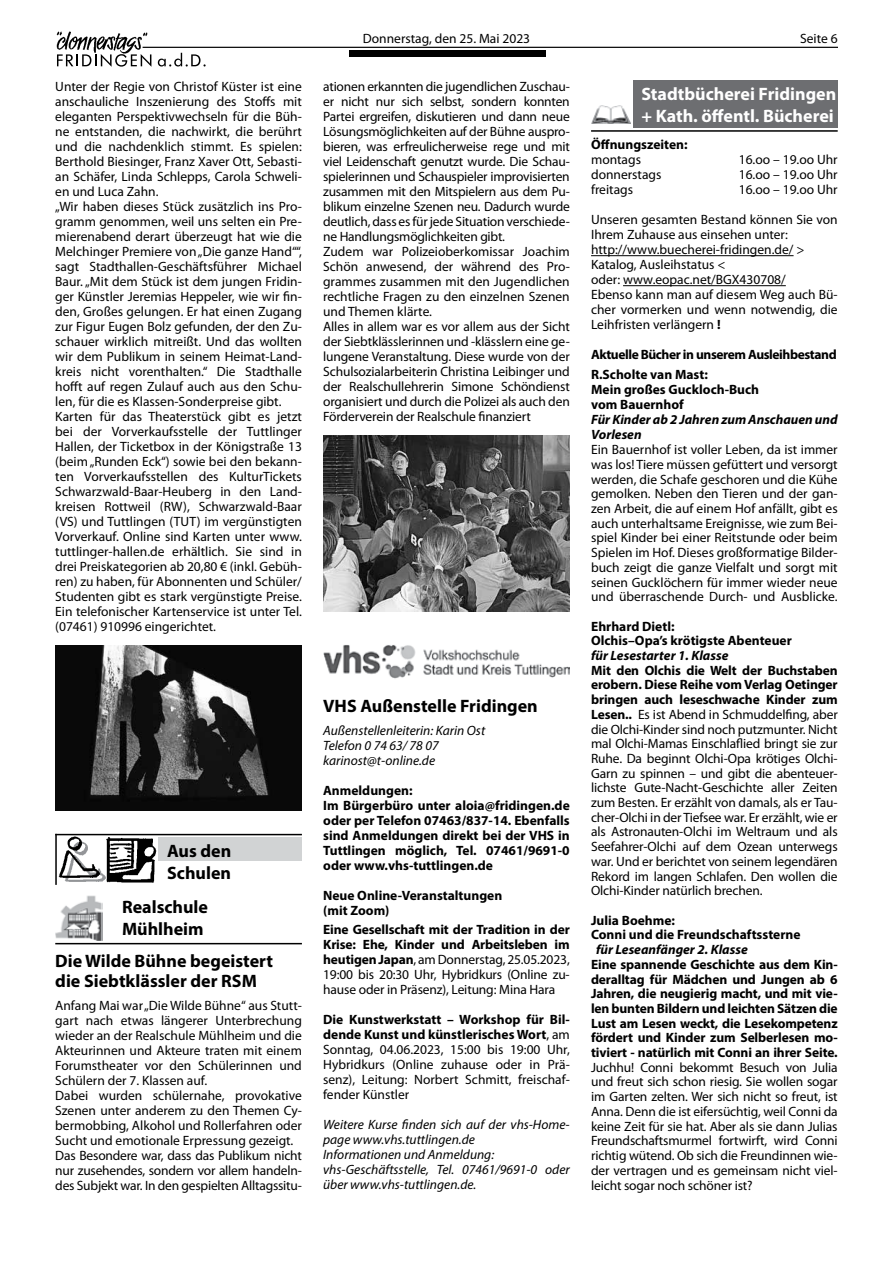
<style>
.page{position:relative;width:893px;height:1263px;background:#fff}
.page>*{position:absolute;margin:0;border:0;box-sizing:border-box;transform-origin:0 0}
.t1{font:700 18px/21.6px "Myriad Pro";color:#000}
.t2{font:700 18px/21.6px "Myriad Pro";color:#fff}
.t3{font:13.5px/15px "Myriad Pro";color:#000;text-align:justify}
.t4{font:700 13.5px/14.7px "Myriad Pro";color:#000}
.t5{font:italic 13.5px/15px "Myriad Pro";color:#000}
.t6{font:italic 700 13.5px/15px "Myriad Pro";color:#000}
.t7{font:700 13.5px/19.2px "Myriad Pro";letter-spacing:-.03em;color:#000}
.s1{font-weight:700}
</style>
<div class="page">
<hr style="left:143px;top:47px;width:695px;height:1px;background:#000">
<img style="left:56px;top:31px;width:92px;height:23px">
<div style="left:349px;top:50px;width:196px;height:7px;background:#000"></div>
<svg style="left:57px;top:54px;width:94px;height:13px"></svg>
<svg style="left:158px;top:53px;width:48px;height:14px"></svg>
<img style="left:55px;top:646px;width:247px;height:164px">
<img style="left:64px;top:868px;width:41px;height:14px">
<div style="left:159px;top:837px;width:143px;height:24px;background:#d1d3d4"></div>
<hr style="left:55px;top:834px;width:247px;height:1px;background:#000">
<hr style="left:55px;top:834px;width:2px;height:51px;background:#000">
<img style="left:59px;top:836px;width:40px;height:43px">
<img style="left:105px;top:837px;width:51px;height:46px">
<hr style="left:55px;top:943px;width:247px;height:1px;background:#000">
<img style="left:55px;top:895px;width:48px;height:46px">
<img style="left:323px;top:436px;width:246px;height:175px">
<img style="left:323px;top:645px;width:247px;height:34px">
<hr style="left:591px;top:255px;width:203px;height:1px;background:#000">
<hr style="left:623px;top:285px;width:163px;height:1px;background:#000">
<hr style="left:591px;top:130px;width:247px;height:2px;background:#000">
<div style="left:633px;top:81px;width:205px;height:47px;background:#6d6e71"></div>
<img style="left:591px;top:106px;width:39px;height:18px">
<p class="t3" style="left:55px;top:79px;width:248px;text-align:left">Unter der Regie von Christof Küster ist eine anschauliche Inszenierung des Stoffs mit eleganten Perspektivwechseln für die Büh&shy;ne entstanden, die nachwirkt, die berührt und die nachdenklich stimmt. Es spielen:<br>Berthold Biesinger, Franz Xaver Ott, Sebasti&shy;an Schäfer, Linda Schlepps, Carola Schweli&shy;en und Luca Zahn.<br>„Wir haben dieses Stück zusätzlich ins Pro&shy;gramm genommen, weil uns selten ein Pre&shy;mierenabend derart überzeugt hat wie die Melchinger Premiere von „Die ganze Hand““, sagt Stadthallen-Geschäftsführer Michael Baur. „Mit dem Stück ist dem jungen Fridin&shy;ger Künstler Jeremias Heppeler, wie wir fin&shy;den, Großes gelungen. Er hat einen Zugang zur Figur Eugen Bolz gefunden, der den Zu&shy;schauer wirklich mitreißt. Und das wollten wir dem Publikum in seinem Heimat-Land&shy;kreis nicht vorenthalten.“ Die Stadthalle hofft auf regen Zulauf auch aus den Schu&shy;len, für die es Klassen-Sonderpreise gibt.<br>Karten für das Theaterstück gibt es jetzt bei der Vorverkaufsstelle der Tuttlinger Hallen, der Ticketbox in der Königstraße 13 (beim „Runden Eck“) sowie bei den bekann&shy;ten Vorverkaufsstellen des KulturTickets Schwarzwald-Baar-Heuberg in den Land&shy;kreisen Rottweil (RW), Schwarzwald-Baar (VS) und Tuttlingen (TUT) im vergünstigten Vorverkauf. Online sind Karten unter www. tuttlinger-hallen.de erhältlich. Sie sind in drei Preiskategorien ab 20,80 € (inkl. Gebüh&shy;ren) zu haben, für Abonnenten und Schüler/ Studenten gibt es stark vergünstigte Preise.<br>Ein telefonischer Kartenservice ist unter Tel. (07461) 910996 eingerichtet.</p>
<h1 class="t1" style="left:167px;top:840px;width:66px">Aus den<br>Schulen</h1>
<h1 class="t1" style="left:122px;top:895px;width:88px">Realschule<br>Mühlheim</h1>
<h1 class="t1" style="left:55px;top:950px;width:219px;line-height:20.2px">Die Wilde Bühne begeistert die Siebtklässler der RSM</h1>
<p class="t3" style="left:55px;top:998px;width:248px;text-align:left">Anfang Mai war „Die Wilde Bühne“ aus Stutt&shy;gart nach etwas längerer Unterbrechung wieder an der Realschule Mühlheim und die Akteurinnen und Akteure traten mit einem Forumstheater vor den Schülerinnen und Schülern der 7. Klassen auf.<br>Dabei wurden schülernahe, provokative Szenen unter anderem zu den Themen Cy&shy;bermobbing, Alkohol und Rollerfahren oder Sucht und emotionale Erpressung gezeigt.<br>Das Besondere war, dass das Publikum nicht nur zusehendes, sondern vor allem handeln&shy;des Subjekt war. In den gespielten Alltagssitu-</p>
<p class="t3" style="left:363px;top:31px;width:169px">Donnerstag, den 25. Mai 2023</p>
<p class="t3" style="left:800px;top:31px;width:39px">Seite 6</p>
<p class="t3" style="left:323px;top:79px;width:248px;text-align:left">ationen erkannten die jugendlichen Zuschau&shy;er nicht nur sich selbst, sondern konnten Partei ergreifen, diskutieren und dann neue Lösungsmöglichkeiten auf der Bühne auspro&shy;bieren, was erfreulicherweise rege und mit viel Leidenschaft genutzt wurde. Die Schau&shy;spielerinnen und Schauspieler improvisierten zusammen mit den Mitspielern aus dem Pu&shy;blikum einzelne Szenen neu. Dadurch wurde deutlich, dass es für jede Situation verschiede&shy;ne Handlungsmöglichkeiten gibt.<br>Zudem war Polizeioberkomissar Joachim Schön anwesend, der während des Pro&shy;grammes zusammen mit den Jugendlichen rechtliche Fragen zu den einzelnen Szenen und Themen klärte.<br>Alles in allem war es vor allem aus der Sicht der Siebtklässlerinnen und -klässlern eine ge&shy;lungene Veranstaltung. Diese wurde von der Schulsozialarbeiterin Christina Leibinger und der Realschullehrerin Simone Schöndienst organisiert und durch die Polizei als auch den Förderverein der Realschule finanziert</p>
<h1 class="t1" style="left:323px;top:694px;width:216px">VHS Außenstelle Fridingen</h1>
<p class="t5" style="left:323px;top:723px;width:164px">Außenstellenleiterin: Karin Ost<br>Telefon 0 74 63/ 78 07 karinost@t-online.de</p>
<p class="t4" style="left:323px;top:782px;width:248px">Anmeldungen:<br>Im Bürgerbüro unter aloia@fridingen.de oder per Telefon 07463/837-14. Ebenfalls sind Anmeldungen direkt bei der VHS in Tuttlingen möglich, Tel. 07461/9691-0 oder www.vhs-tuttlingen.de</p>
<p class="t4" style="left:323px;top:887px;width:181px">Neue Online-Veranstaltungen (mit Zoom)</p>
<p class="t3" style="left:323px;top:922px;width:248px"><span class="s1">Eine Gesellschaft mit der Tradition in der Krise: Ehe, Kinder und Arbeitsleben im heutigen Japan</span>, am Donnerstag, 25.05.2023, 19:00 bis 20:30 Uhr, Hybridkurs (Online zu&shy;hause oder in Präsenz), Leitung: Mina Hara</p>
<p class="t3" style="left:323px;top:1012px;width:248px"><span class="s1">Die Kunstwerkstatt – Workshop für Bil&shy;dende Kunst und künstlerisches Wort</span>, am Sonntag, 04.06.2023, 15:00 bis 19:00 Uhr, Hybridkurs (Online zuhause oder in Prä&shy;senz), Leitung: Norbert Schmitt, freischaf&shy;fender Künstler</p>
<p class="t5" style="left:323px;top:1117px;width:248px">Weitere Kurse finden sich auf der vhs-Home&shy;page www.vhs.tuttlingen.de<br>Informationen und Anmeldung: vhs-Geschäftsstelle, Tel. 07461/9691-0 oder über www.vhs-tuttlingen.de.</p>
<h1 class="t2" style="left:641px;top:83px;width:196px">Stadtbücherei Fridingen + Kath. öffentl. Bücherei</h1>
<p class="t4" style="left:591px;top:137px;width:98px">Öffnungszeiten:</p>
<p class="t3" style="left:591px;top:152px;width:51px">montags</p>
<p class="t3" style="left:739px;top:152px;width:100px">16.oo – 19.oo Uhr</p>
<p class="t3" style="left:591px;top:167px;width:72px">donnerstags</p>
<p class="t3" style="left:739px;top:167px;width:100px">16.oo – 19.oo Uhr</p>
<p class="t3" style="left:591px;top:182px;width:44px">freitags</p>
<p class="t3" style="left:739px;top:182px;width:100px">16.oo – 19.oo Uhr</p>
<p class="t3" style="left:591px;top:212px;width:248px;text-align:left">Unseren gesamten Bestand können Sie von Ihrem Zuhause aus einsehen unter: http://www.buecherei-fridingen.de/ &gt; Katalog, Ausleihstatus &lt;<br>oder: www.eopac.net/BGX430708/<br>Ebenso kann man auf diesem Weg auch Bü&shy;cher vormerken und wenn notwendig, die Leihfristen verlängern <span class="s1">!</span></p>
<p class="t7" style="left:591px;top:345px;width:247px">Aktuelle Bücher in unserem Ausleihbestand<br>R.Scholte van Mast:</p>
<p class="t4" style="left:591px;top:381px;width:170px">Mein großes Guckloch-Buch vom Bauernhof</p>
<p class="t6" style="left:591px;top:411px;width:248px">Für Kinder ab 2 Jahren zum Anschauen und<br>Vorlesen</p>
<p class="t3" style="left:591px;top:441px;width:248px">Ein Bauernhof ist voller Leben, da ist immer was los! Tiere müssen gefüttert und versorgt werden, die Schafe geschoren und die Kühe gemolken. Neben den Tieren und der gan&shy;zen Arbeit, die auf einem Hof anfällt, gibt es auch unterhaltsame Ereignisse, wie zum Bei&shy;spiel Kinder bei einer Reitstunde oder beim Spielen im Hof. Dieses großformatige Bilder&shy;buch zeigt die ganze Vielfalt und sorgt mit seinen Gucklöchern für immer wieder neue und überraschende Durch- und Ausblicke.</p>
<p class="t4" style="left:591px;top:618px;width:202px">Ehrhard Dietl:<br>Olchis–Opa’s krötigste Abenteuer</p>
<p class="t6" style="left:591px;top:647px;width:139px">für Lesestarter 1. Klasse</p>
<p class="t3" style="left:591px;top:663px;width:248px"><span class="s1">Mit den Olchis die Welt der Buchstaben erobern. Diese Reihe vom Verlag Oetinger bringen auch leseschwache Kinder zum Lesen..</span> Es ist Abend in Schmuddelfing, aber die Olchi-Kinder sind noch putzmunter. Nicht mal Olchi-Mamas Einschlaflied bringt sie zur Ruhe. Da beginnt Olchi-Opa krötiges Olchi-Garn zu spinnen – und gibt die abenteuer&shy;lichste Gute-Nacht-Geschichte aller Zeiten zum Besten. Er erzählt von damals, als er Tau&shy;cher-Olchi in der Tiefsee war. Er erzählt, wie er als Astronauten-Olchi im Weltraum und als Seefahrer-Olchi auf dem Ozean unterwegs war. Und er berichtet von seinem legendären Rekord im langen Schlafen. Den wollen die Olchi-Kinder natürlich brechen.</p>
<p class="t4" style="left:591px;top:912px;width:211px">Julia Boehme:<br>Conni und die Freundschaftssterne</p>
<p class="t6" style="left:596px;top:942px;width:153px">für Leseanfänger 2. Klasse</p>
<p class="t4" style="left:591px;top:956px;width:248px;text-align:justify">Eine spannende Geschichte aus dem Kin&shy;deralltag für Mädchen und Jungen ab 6<br>Jahren, die neugierig macht, und mit vie&shy;len bunten Bildern und leichten Sätzen die Lust am Lesen weckt, die Lesekompetenz fördert und Kinder zum Selberlesen mo&shy;tiviert - natürlich mit Conni an ihrer Seite.</p>
<p class="t3" style="left:591px;top:1059px;width:248px">Juchhu! Conni bekommt Besuch von Julia und freut sich schon riesig. Sie wollen sogar im Garten zelten. Wer sich nicht so freut, ist Anna. Denn die ist eifersüchtig, weil Conni da keine Zeit für sie hat. Aber als sie dann Julias Freundschaftsmurmel fortwirft, wird Conni richtig wütend. Ob sich die Freundinnen wie&shy;der vertragen und es gemeinsam nicht viel&shy;leicht sogar noch schöner ist?</p>
</div>
